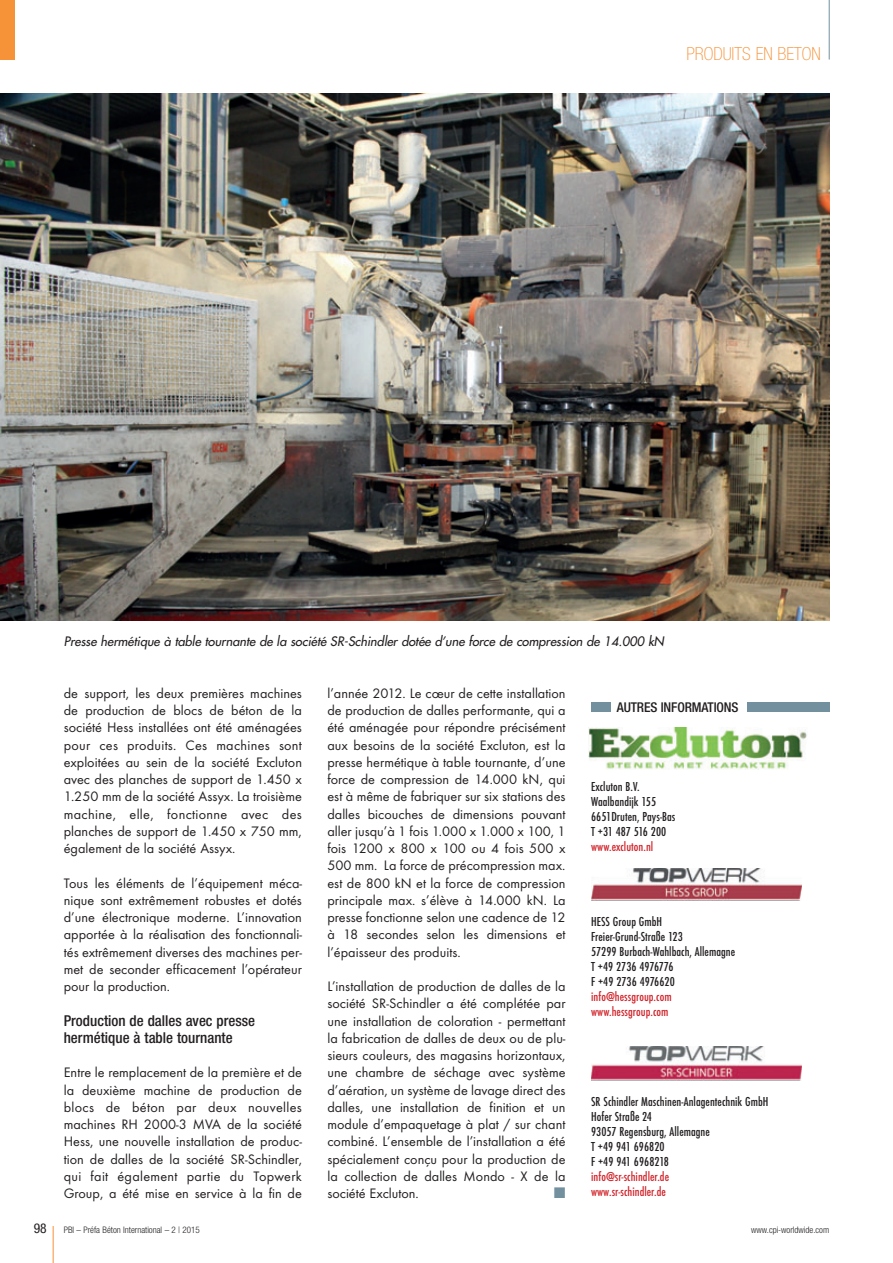
<style>
.page{position:relative;width:893px;height:1263px;background:#fff}
.page>*{position:absolute;margin:0;border:0;box-sizing:border-box;transform-origin:0 0}
.t1{font:100 condensed 18px "Helvetica Neue";color:#f69238}
.t2{font:500 condensed 15px/17.2px "Helvetica Neue";color:#231f20}
.t3{font:14.25px/17.2px "Futura T";color:#231f20;text-align:justify}
.t4{font:500 condensed 13.5px/15px "Futura T";letter-spacing:.005em;color:#231f20}
.t5{font:500 condensed 13.5px/15px "Futura T";letter-spacing:.005em;color:#d1232a}
.t6{font:500 condensed 13.5px "Helvetica Neue";letter-spacing:-.01em;color:#231f20}
.t7{font:condensed 13.5px "Helvetica Neue";color:#231f20}
.t8{font:italic 12.75px "Futura";color:#231f20}
.t9{font:300 condensed 9px "Helvetica Neue";color:#231f20}
</style>
<div class="page">
<hr style="left:53px;top:1226px;width:1px;height:37px;background:#f69238">
<hr style="left:829px;top:0;width:1px;height:60px;background:#73909f">
<div style="left:0;top:0;width:15px;height:60px;background:#f69238"></div>
<img style="left:589px;top:727px;width:218px;height:43px">
<div style="left:591px;top:702px;width:19px;height:10px;background:#73909f"></div>
<div style="left:747px;top:702px;width:82px;height:10px;background:#73909f"></div>
<img style="left:592px;top:868px;width:209px;height:33px">
<img style="left:592px;top:1046px;width:209px;height:35px">
<img style="left:0;top:94px;width:829px;height:527px">
<p class="t1" style="left:686px;top:43px;width:136px">PRODUITS EN BETON</p>
<p class="t8" style="left:64px;top:633px;width:604px">Presse hermétique à table tournante de la société SR-Schindler dotée d’une force de compression de 14.000 kN</p>
<p class="t3" style="left:64px;top:684px;width:240px">de support, les deux premières machines de production de blocs de béton de la société Hess installées ont été aménagées pour ces produits. Ces machines sont exploitées au sein de la société Excluton avec des planches de support de 1.450 x 1.250 mm de la société Assyx. La troisième machine, elle, fonctionne avec des planches de support de 1.450 x 750 mm, également de la société Assyx.</p>
<p class="t3" style="left:64px;top:874px;width:240px">Tous les éléments de l’équipement méca&shy;nique sont extrêmement robustes et dotés d’une électronique moderne. L’innovation apportée à la réalisation des fonctionnali&shy;tés extrêmement diverses des machines per&shy;met de seconder efficacement l’opérateur pour la production.</p>
<p class="t2" style="left:64px;top:1011px;width:193px">Production de dalles avec presse hermétique à table tournante</p>
<p class="t3" style="left:64px;top:1064px;width:240px">Entre le remplacement de la première et de la deuxième machine de production de blocs de béton par deux nouvelles machines RH 2000-3 MVA de la société Hess, une nouvelle installation de produc&shy;tion de dalles de la société SR-Schindler, qui fait également partie du Topwerk Group, a été mise en service à la fin de</p>
<p class="t3" style="left:327px;top:684px;width:240px">l’année 2012. Le cœur de cette installation de production de dalles performante, qui a été aménagée pour répondre précisément aux besoins de la société Excluton, est la presse hermétique à table tournante, d’une force de compression de 14.000 kN, qui est à même de fabriquer sur six stations des dalles bicouches de dimensions pouvant aller jusqu’à 1 fois 1.000 x 1.000 x 100, 1 fois 1200 x 800 x 100 ou 4 fois 500 x 500 mm. La force de précompression max. est de 800 kN et la force de compression principale max. s’élève à 14.000 kN. La presse fonctionne selon une cadence de 12 à 18 secondes selon les dimensions et l’épaisseur des produits.</p>
<p class="t3" style="left:327px;top:978px;width:240px">L’installation de production de dalles de la société SR-Schindler a été complétée par une installation de coloration - permettant la fabrication de dalles de deux ou de plu&shy;sieurs couleurs, des magasins horizontaux, une chambre de séchage avec système d’aération, un système de lavage direct des dalles, une installation de finition et un module d’empaquetage à plat / sur chant combiné. L’ensemble de l’installation a été spécialement conçu pour la production de la collection de dalles Mondo - X de la société Excluton.</p>
<p class="t6" style="left:617px;top:699px;width:123px">AUTRES INFORMATIONS</p>
<p class="t4" style="left:591px;top:778px;width:86px">Excluton B.V.<br>Waalbandijk 155<br>6651Druten, Pays-Bas<br>T +31 487 516 200</p>
<p class="t5" style="left:591px;top:838px;width:64px">www.excluton.nl</p>
<p class="t4" style="left:591px;top:913px;width:146px">HESS Group GmbH<br>Freier-Grund-Straße 123<br>57299 Burbach-Wahlbach, Allemagne<br>T +49 2736 4976776<br>F +49 2736 4976620</p>
<p class="t5" style="left:591px;top:988px;width:82px">info@hessgroup.com www.hessgroup.com</p>
<p class="t4" style="left:591px;top:1093px;width:179px">SR Schindler Maschinen-Anlagentechnik GmbH<br>Hofer Straße 24<br>93057 Regensburg, Allemagne<br>T +49 941 696820<br>F +49 941 6968218</p>
<p class="t5" style="left:591px;top:1168px;width:79px">info@sr-schindler.de www.sr-schindler.de</p>
<p class="t7" style="left:34px;top:1220px;width:14px">98</p>
<p class="t9" style="left:64px;top:1224px;width:138px">PBI – Préfa Béton International – 2 | 2015</p>
<p class="t9" style="left:751px;top:1224px;width:79px">www.cpi-worldwide.com</p>
</div>
